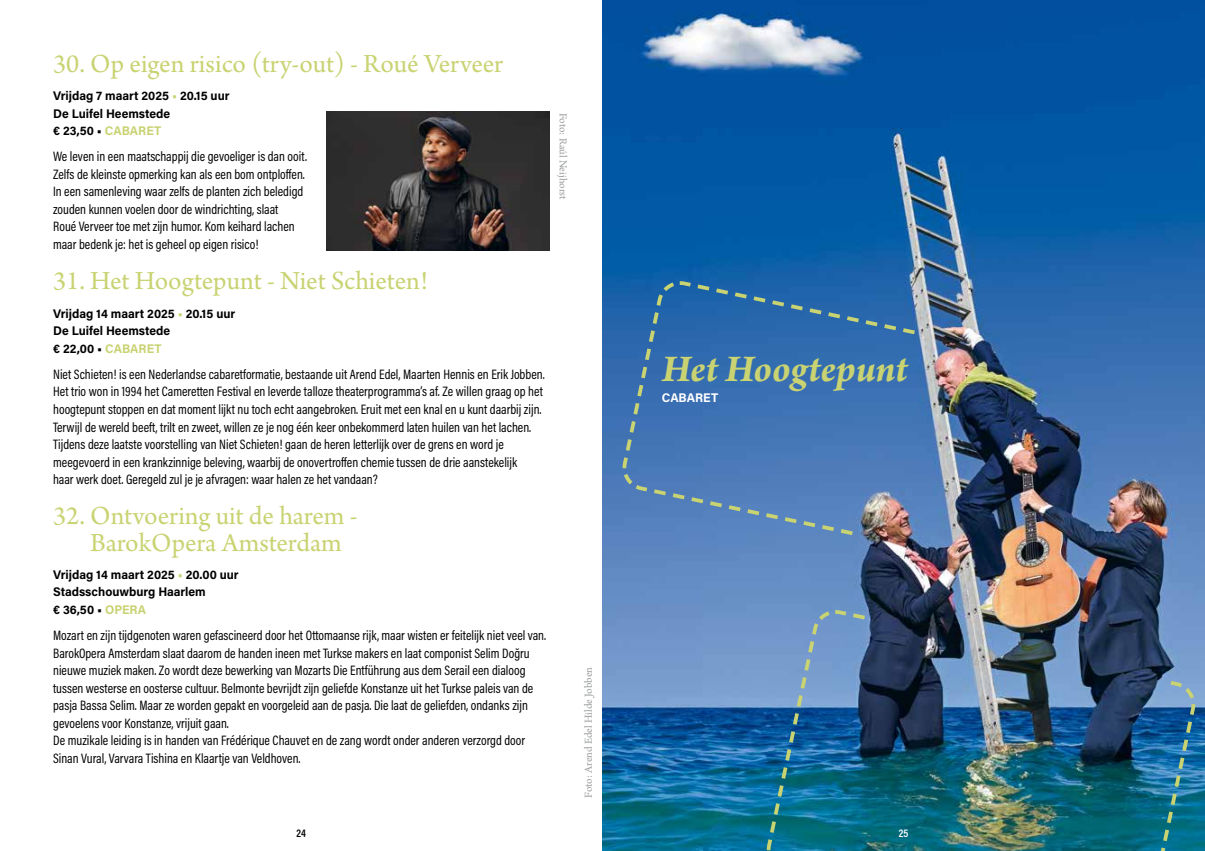
<style>
.page{position:relative;width:1205px;height:851px;background:#fff}
.page>*{position:absolute;margin:0;border:0;box-sizing:border-box;transform-origin:0 0}
.t1{font:italic 700 40px "Arno Pro";letter-spacing:-.005em;color:#c9d372}
.t2{font:27.5px/26.2px "Arno Pro";letter-spacing:-.005em;color:#c9d372}
.t3{font:13.75px/17.5px "Acumin Pro Cond";color:#000}
.t4{font:700 12.5px/17.5px "Acumin Pro";color:#000}
.t5{font:700 12.5px "Acumin Pro";color:#fff}
.t6{font:11.25px "Arno Pro";letter-spacing:-.005em;color:#9c9e9f}
.t7{font:600 11.25px "Acumin Pro Cond";color:#000}
.t8{font:600 11.25px "Acumin Pro Cond";color:#fff}
.s1{color:#c9d372}
</style>
<div class="page">
<img style="left:602px;top:0;width:603px;height:850px">
<svg style="left:620px;top:279px;width:366px;height:273px"></svg>
<img style="left:764px;top:607px;width:433px;height:243px">
<img style="left:327px;top:112px;width:222px;height:139px">
<img style="left:914px;top:320px;width:105px;height:204px">
<img style="left:865px;top:610px;width:303px;height:80px">
<img style="left:852px;top:486px;width:114px;height:77px">
<h2 class="t2" style="left:53px;top:52px;width:451px">30. Op eigen risico (try-out) - Roué Verveer</h2>
<p class="t4" style="left:53px;top:86px;width:178px">Vrijdag 7 maart 2025 <span class="s1">•</span> 20.15 uur<br>De Luifel Heemstede<br>€ 23,50 • <span class="s1">CABARET</span></p>
<p class="t3" style="left:53px;top:148px;width:255px">We leven in een maatschappij die gevoeliger is dan ooit.<br>Zelfs de kleinste opmerking kan als een bom ontploffen.<br>In een samenleving waar zelfs de planten zich beledigd zouden kunnen voelen door de windrichting, slaat<br>Roué Verveer toe met zijn humor. Kom keihard lachen maar bedenk je: het is geheel op eigen risico!</p>
<h2 class="t2" style="left:53px;top:269px;width:376px">31. Het Hoogtepunt - Niet Schieten!</h2>
<p class="t4" style="left:53px;top:304px;width:184px">Vrijdag 14 maart 2025 <span class="s1">•</span> 20.15 uur<br>De Luifel Heemstede<br>€ 22,00 • <span class="s1">CABARET</span></p>
<p class="t3" style="left:53px;top:365px;width:493px">Niet Schieten! is een Nederlandse cabaretformatie, bestaande uit Arend Edel, Maarten Hennis en Erik Jobben.<br>Het trio won in 1994 het Cameretten Festival en leverde talloze theaterprogramma’s af. Ze willen graag op het hoogtepunt stoppen en dat moment lijkt nu toch echt aangebroken. Eruit met een knal en u kunt daarbij zijn.<br>Terwijl de wereld beeft, trilt en zweet, willen ze je nog één keer onbekommerd laten huilen van het lachen.<br>Tijdens deze laatste voorstelling van Niet Schieten! gaan de heren letterlijk over de grens en word je meegevoerd in een krankzinnige beleving, waarbij de onovertroffen chemie tussen de drie aanstekelijk<br>haar werk doet. Geregeld zul je je afvragen: waar halen ze het vandaan?</p>
<h2 class="t2" style="left:90px;top:504px;width:269px;text-indent:-37px">32. Ontvoering uit de harem -<br>BarokOpera Amsterdam</h2>
<p class="t4" style="left:53px;top:565px;width:187px">Vrijdag 14 maart 2025 <span class="s1">•</span> 20.00 uur<br>Stadsschouwburg Haarlem<br>€ 36,50 • <span class="s1">OPERA</span></p>
<p class="t3" style="left:53px;top:626px;width:494px">Mozart en zijn tijdgenoten waren gefascineerd door het Ottomaanse rijk, maar wisten er feitelijk niet veel van.<br>BarokOpera Amsterdam slaat daarom de handen ineen met Turkse makers en laat componist Selim Doğru nieuwe muziek maken. Zo wordt deze bewerking van Mozarts Die Entführung aus dem Serail een dialoog tussen westerse en oosterse cultuur. Belmonte bevrijdt zijn geliefde Konstanze uit het Turkse paleis van de pasja Bassa Selim. Maar ze worden gepakt en voorgeleid aan de pasja. Die laat de geliefden, ondanks zijn gevoelens voor Konstanze, vrijuit gaan.<br>De muzikale leiding is in handen van Frédérique Chauvet en de zang wordt onder anderen verzorgd door Sinan Vural, Varvara Tishina en Klaartje van Veldhoven.</p>
<p class="t6" style="left:570px;top:113px;width:88px;rotate:90deg">Foto: Raúl Neijhorst</p>
<p class="t6" style="left:582px;top:797px;width:132px;rotate:-90deg">Foto: Arend Edel Hilde Jobben</p>
<h1 class="t1" style="left:662px;top:345px;width:247px">Het Hoogtepunt</h1>
<p class="t5" style="left:662px;top:389px;width:58px">CABARET</p>
<p class="t7" style="left:297px;top:825px;width:11px">24</p>
<p class="t8" style="left:899px;top:825px;width:11px">25</p>
</div>
